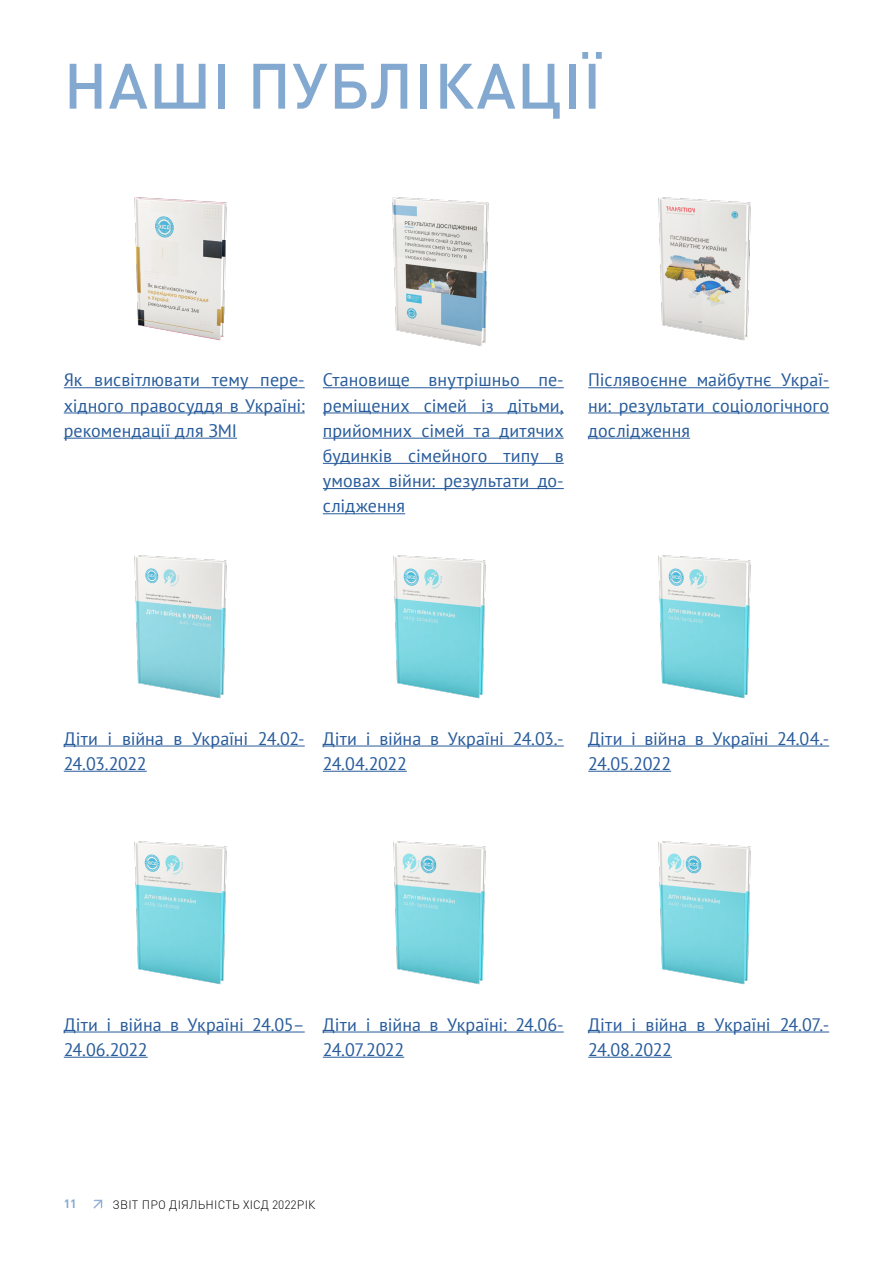
<style>
.page{position:relative;width:893px;height:1263px;background:#fff}
.page>*{position:absolute;margin:0;border:0;box-sizing:border-box;transform-origin:0 0}
.t1{font:500 63px "DIN Pro";letter-spacing:.02em;color:#84a9d0}
.t2{font:18px/25.2px "PT Sans";color:#275b9b}
.t3{font:300 12px "DIN Pro";letter-spacing:.02em;color:#000}
.t4{font:700 12px "DIN Pro";color:#84a9d0}
</style>
<div class="page">
<svg style="left:93px;top:1200px;width:9px;height:9px"></svg>
<img style="left:134px;top:197px;width:93px;height:144px">
<img style="left:658px;top:197px;width:93px;height:144px">
<img style="left:134px;top:555px;width:93px;height:144px">
<img style="left:393px;top:555px;width:93px;height:144px">
<img style="left:658px;top:555px;width:93px;height:144px">
<img style="left:134px;top:841px;width:93px;height:144px">
<img style="left:393px;top:841px;width:93px;height:144px">
<img style="left:658px;top:841px;width:93px;height:144px">
<hr style="left:64px;top:387px;width:241px;height:1px;background:#275b9b">
<hr style="left:64px;top:412px;width:241px;height:1px;background:#275b9b">
<hr style="left:64px;top:438px;width:173px;height:1px;background:#275b9b">
<hr style="left:64px;top:745px;width:241px;height:1px;background:#275b9b">
<hr style="left:64px;top:771px;width:83px;height:1px;background:#275b9b">
<hr style="left:64px;top:1031px;width:241px;height:1px;background:#275b9b">
<hr style="left:64px;top:1057px;width:84px;height:1px;background:#275b9b">
<hr style="left:323px;top:387px;width:241px;height:1px;background:#275b9b">
<hr style="left:323px;top:412px;width:241px;height:1px;background:#275b9b">
<hr style="left:323px;top:438px;width:241px;height:1px;background:#275b9b">
<hr style="left:323px;top:463px;width:241px;height:1px;background:#275b9b">
<hr style="left:323px;top:488px;width:241px;height:1px;background:#275b9b">
<hr style="left:323px;top:513px;width:82px;height:1px;background:#275b9b">
<hr style="left:323px;top:745px;width:241px;height:1px;background:#275b9b">
<hr style="left:323px;top:771px;width:84px;height:1px;background:#275b9b">
<hr style="left:323px;top:1031px;width:241px;height:1px;background:#275b9b">
<hr style="left:323px;top:1057px;width:81px;height:1px;background:#275b9b">
<hr style="left:588px;top:387px;width:241px;height:1px;background:#275b9b">
<hr style="left:588px;top:412px;width:241px;height:1px;background:#275b9b">
<hr style="left:588px;top:438px;width:102px;height:1px;background:#275b9b">
<hr style="left:588px;top:745px;width:241px;height:1px;background:#275b9b">
<hr style="left:588px;top:771px;width:83px;height:1px;background:#275b9b">
<hr style="left:588px;top:1031px;width:241px;height:1px;background:#275b9b">
<hr style="left:588px;top:1057px;width:84px;height:1px;background:#275b9b">
<img style="left:392px;top:197px;width:97px;height:150px">
<h1 class="t1" style="left:64px;top:35px;width:539px">НАШІ ПУБЛІКАЦІЇ</h1>
<p class="t2" style="left:64px;top:367px;width:242px;text-align:justify">Як висвітлювати тему пере&shy;хідного правосуддя в Україні: рекомендації для ЗМІ</p>
<p class="t2" style="left:323px;top:367px;width:242px;text-align:justify">Становище внутрішньо пе&shy;реміщених сімей із дітьми, прийомних сімей та дитячих будинків сімейного типу в умовах війни: результати до&shy;слідження</p>
<p class="t2" style="left:588px;top:367px;width:242px;text-align:justify">Післявоєнне майбутнє Украї&shy;ни: результати соціологічного дослідження</p>
<p class="t2" style="left:64px;top:725px;width:242px">Діти і війна в Україні 24.02-<br>24.03.2022</p>
<p class="t2" style="left:323px;top:725px;width:242px">Діти і війна в Україні 24.03.-<br>24.04.2022</p>
<p class="t2" style="left:588px;top:725px;width:242px">Діти і війна в Україні 24.04.-<br>24.05.2022</p>
<p class="t2" style="left:64px;top:1011px;width:242px">Діти і війна в Україні 24.05–<br>24.06.2022</p>
<p class="t2" style="left:323px;top:1011px;width:242px">Діти і війна в Україні: 24.06-<br>24.07.2022</p>
<p class="t2" style="left:588px;top:1011px;width:242px">Діти і війна в Україні 24.07.-<br>24.08.2022</p>
<p class="t4" style="left:64px;top:1193px;width:15px">11</p>
<p class="t3" style="left:112px;top:1196px;width:204px">ЗВІТ ПРО ДІЯЛЬНІСТЬ ХІСД 2022РІК</p>
</div>
